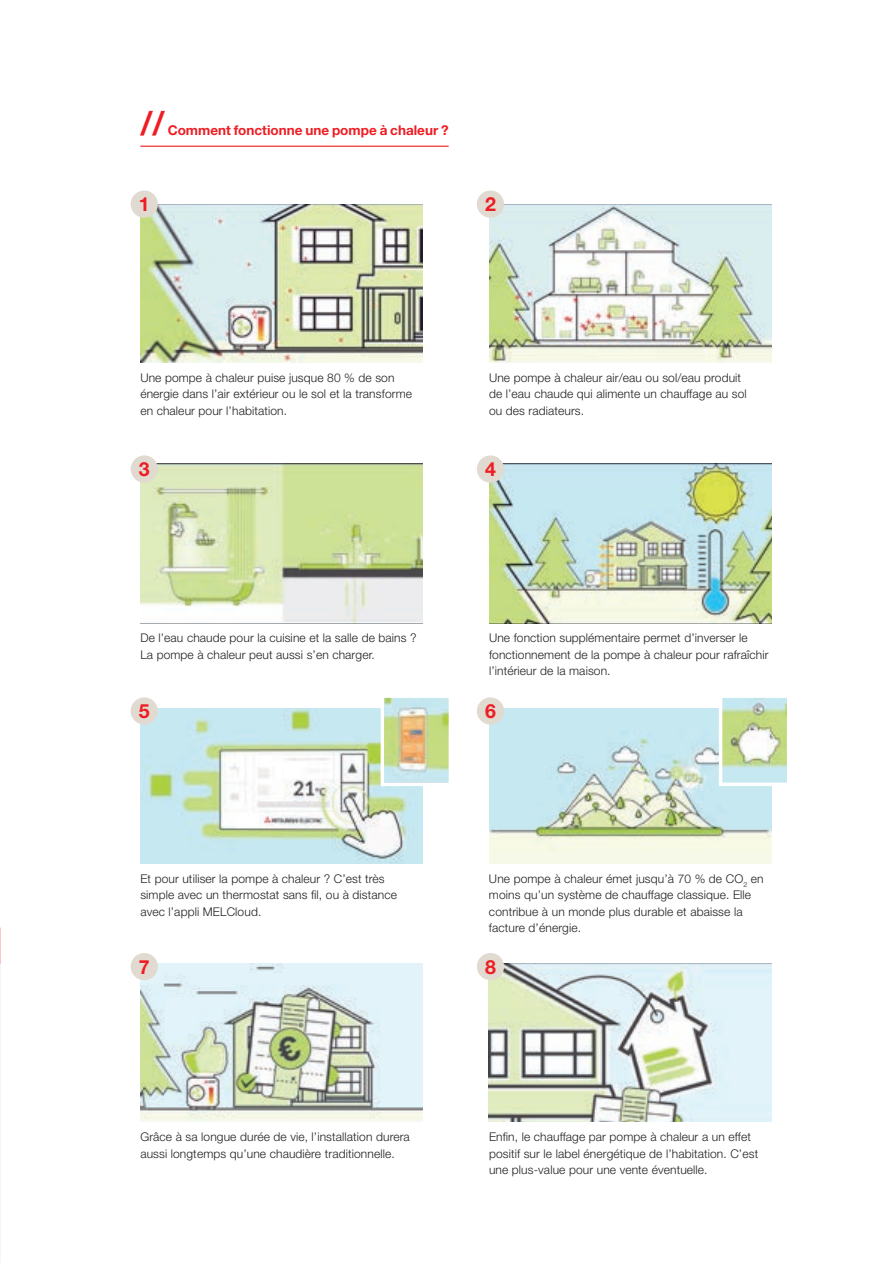
<style>
.page{position:relative;width:893px;height:1263px;background:#fff}
.page>*{position:absolute;margin:0;border:0;box-sizing:border-box;transform-origin:0 0}
.t1{font:700 33px "Helvetica Neue LT Pro";color:#ee1d23}
.Copy_70k{font:700 19.5px "Helvetica Neue LT Pro";color:#ee1d23}
.t2{font:700 13.5px "Helvetica Neue LT Pro";color:#ee1d23}
.Copy_70k-2{font:300 12px/16.5px "Helvetica Neue LT Pro";letter-spacing:.01em;color:#231f20}
</style>
<div class="page">
<hr style="left:140px;top:146px;width:309px;height:1px;background:#ee1d23">
<img style="left:140px;top:204px;width:283px;height:159px">
<img style="left:489px;top:204px;width:282px;height:159px">
<img style="left:140px;top:464px;width:283px;height:159px">
<img style="left:140px;top:963px;width:283px;height:159px">
<img style="left:489px;top:464px;width:282px;height:159px">
<img style="left:489px;top:963px;width:282px;height:159px">
<img style="left:489px;top:709px;width:282px;height:154px">
<img style="left:723px;top:698px;width:63px;height:84px">
<div style="left:719px;top:694px;width:71px;height:92px;border:3px solid #fff"></div>
<img style="left:140px;top:709px;width:283px;height:154px">
<img style="left:385px;top:698px;width:63px;height:84px">
<div style="left:381px;top:694px;width:71px;height:92px;border:3px solid #fff"></div>
<div style="left:131px;top:190px;width:27px;height:28px;background:#e1dad1;border-radius:50%"></div>
<div style="left:131px;top:455px;width:27px;height:28px;background:#e1dad1;border-radius:50%"></div>
<div style="left:131px;top:697px;width:27px;height:28px;background:#e1dad1;border-radius:50%"></div>
<div style="left:131px;top:953px;width:27px;height:27px;background:#e1dad1;border-radius:50%"></div>
<div style="left:477px;top:190px;width:27px;height:28px;background:#e1dad1;border-radius:50%"></div>
<div style="left:477px;top:455px;width:27px;height:28px;background:#e1dad1;border-radius:50%"></div>
<div style="left:477px;top:697px;width:27px;height:28px;background:#e1dad1;border-radius:50%"></div>
<div style="left:477px;top:953px;width:27px;height:27px;background:#e1dad1;border-radius:50%"></div>
<p class="t1" style="left:140px;top:102px;width:26px">//</p>
<p class="t2" style="left:168px;top:122px;width:282px">Comment fonctionne une pompe à chaleur ?</p>
<p class="Copy_70k" style="left:139px;top:192px;width:12px">1</p>
<p class="Copy_70k" style="left:485px;top:192px;width:12px">2</p>
<p class="Copy_70k-2" style="left:140px;top:369px;width:273px">Une pompe à chaleur puise jusque 80 % de son énergie dans l’air extérieur ou le sol et la transforme en chaleur pour l’habitation.</p>
<p class="Copy_70k-2" style="left:489px;top:369px;width:259px">Une pompe à chaleur air/eau ou sol/eau produit de l’eau chaude qui alimente un chauffage au sol ou des radiateurs.</p>
<p class="Copy_70k" style="left:139px;top:457px;width:12px">3</p>
<p class="Copy_70k" style="left:485px;top:457px;width:12px">4</p>
<p class="Copy_70k-2" style="left:140px;top:630px;width:278px">De l’eau chaude pour la cuisine et la salle de bains ?<br>La pompe à chaleur peut aussi s’en charger.</p>
<p class="Copy_70k-2" style="left:489px;top:630px;width:281px">Une fonction supplémentaire permet d’inverser le fonctionnement de la pompe à chaleur pour rafraîchir l’intérieur de la maison.</p>
<p class="Copy_70k" style="left:139px;top:699px;width:12px">5</p>
<p class="Copy_70k" style="left:485px;top:699px;width:12px">6</p>
<p class="Copy_70k-2" style="left:140px;top:870px;width:258px">Et pour utiliser la pompe à chaleur ? C’est très simple avec un thermostat sans fil, ou à distance avec l’appli MELCloud.</p>
<p class="Copy_70k-2" style="left:489px;top:870px;width:276px">Une pompe à chaleur émet jusqu’à 70 % de CO<sub>2</sub> en moins qu’un système de chauffage classique. Elle contribue à un monde plus durable et abaisse la facture d’énergie.</p>
<p class="Copy_70k" style="left:139px;top:954px;width:12px">7</p>
<p class="Copy_70k-2" style="left:140px;top:1128px;width:271px">Grâce à sa longue durée de vie, l’installation durera aussi longtemps qu’une chaudière traditionnelle.</p>
<p class="Copy_70k" style="left:485px;top:954px;width:12px">8</p>
<p class="Copy_70k-2" style="left:489px;top:1128px;width:271px">Enfin, le chauffage par pompe à chaleur a un effet positif sur le label énergétique de l’habitation. C’est une plus-value pour une vente éventuelle.</p>
</div>
